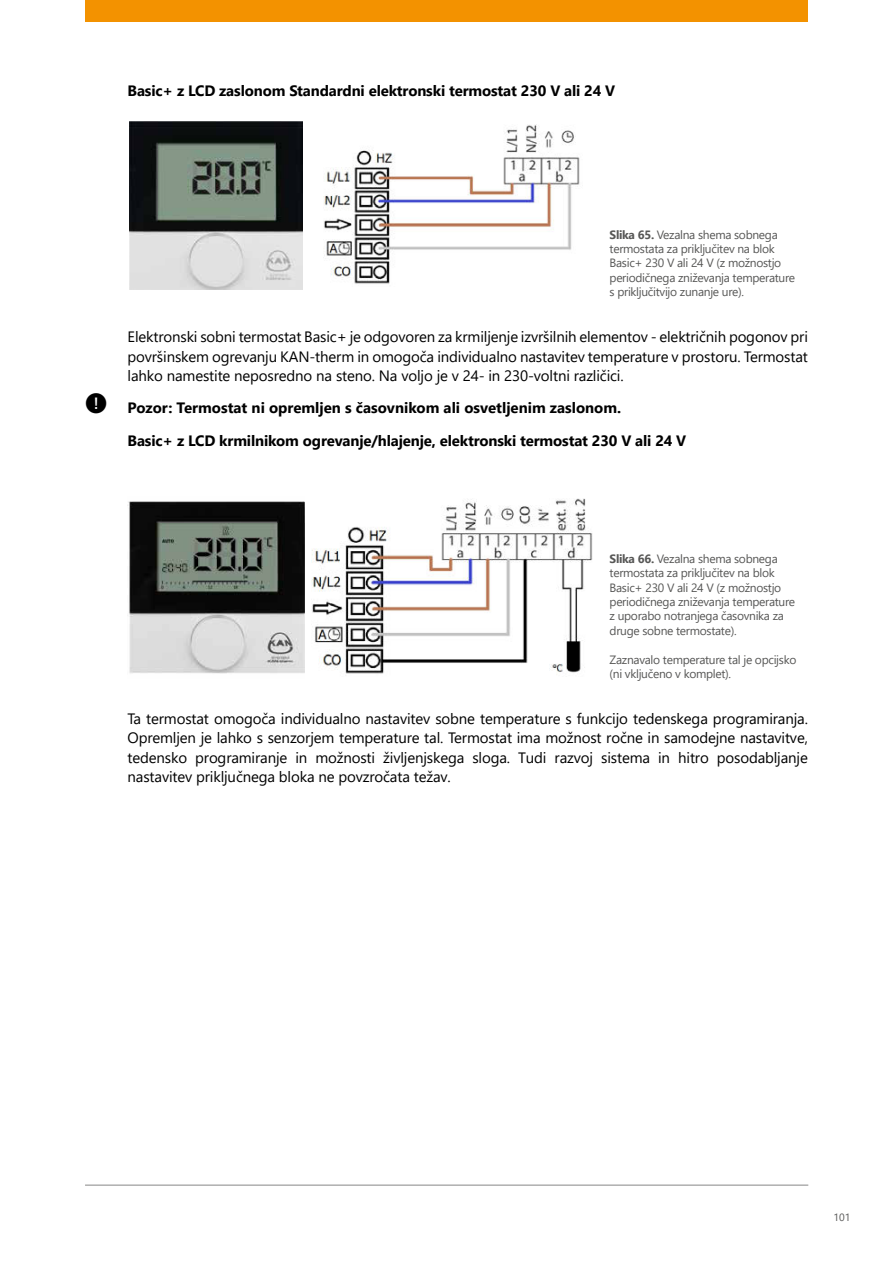
<style>
.page{position:relative;width:893px;height:1263px;background:#fff}
.page>*{position:absolute;margin:0;border:0;box-sizing:border-box;transform-origin:0 0}
.t1{font:15px/19.5px "Segoe UI";letter-spacing:-.01em;color:#000;text-align:justify}
.t2{font:700 15px/32.2px "Segoe UI";letter-spacing:-.01em;color:#000}
.t3{font:12px/14.4px "Segoe UI";letter-spacing:-.025em;color:#575756}
.t4{font:10.5px "Segoe UI";color:#575756}
.s1{font-weight:700}
.s2{font-family:"Combi Numerals";font-size:27px}
</style>
<div class="page">
<div style="left:85px;top:0;width:723px;height:21px;background:#f39200"></div>
<hr style="left:85px;top:1185px;width:723px;height:1px;background:#878786">
<img style="left:324px;top:124px;width:256px;height:160px">
<img style="left:130px;top:122px;width:172px;height:167px">
<img style="left:311px;top:498px;width:282px;height:176px">
<img style="left:128px;top:501px;width:176px;height:173px">
<p class="t2" style="left:128px;top:73px;width:489px">Basic+ z LCD zaslonom Standardni elektronski termostat 230 V ali 24 V</p>
<p class="t3" style="left:610px;top:228px;width:187px"><span class="s1">Slika 65.</span> Vezalna shema sobnega termostata za priključitev na blok Basic+ 230 V ali 24 V (z možnostjo periodičnega zniževanja temperature s priključitvijo zunanje ure).</p>
<p class="t1" style="left:128px;top:326px;width:682px">Elektronski sobni termostat Basic+ je odgovoren za krmiljenje izvršilnih elementov - električnih pogonov pri površinskem ogrevanju KAN-therm in omogoča individualno nastavitev temperature v prostoru. Termostat lahko namestite neposredno na steno. Na voljo je v 24- in 230-voltni različici.</p>
<p class="t2" style="left:128px;top:391px;width:560px;text-indent:-43px"><span class="s2">6</span> Pozor: Termostat ni opremljen s časovnikom ali osvetljenim zaslonom.<br>Basic+ z LCD krmilnikom ogrevanje/hlajenje, elektronski termostat 230 V ali 24 V</p>
<p class="t3" style="left:610px;top:552px;width:187px"><span class="s1">Slika 66.</span> Vezalna shema sobnega termostata za priključitev na blok Basic+ 230 V ali 24 V (z možnostjo periodičnega zniževanja temperature z uporabo notranjega časovnika za druge sobne termostate).</p>
<p class="t3" style="left:610px;top:653px;width:188px">Zaznavalo temperature tal je opcijsko (ni vključeno v komplet).</p>
<p class="t1" style="left:128px;top:707px;width:682px">Ta termostat omogoča individualno nastavitev sobne temperature s funkcijo tedenskega programiranja.<br>Opremljen je lahko s senzorjem temperature tal. Termostat ima možnost ročne in samodejne nastavitve, tedensko programiranje in možnosti življenjskega sloga. Tudi razvoj sistema in hitro posodabljanje nastavitev priključnega bloka ne povzročata težav.</p>
<p class="t4" style="left:833px;top:1213px;width:18px">101</p>
</div>
